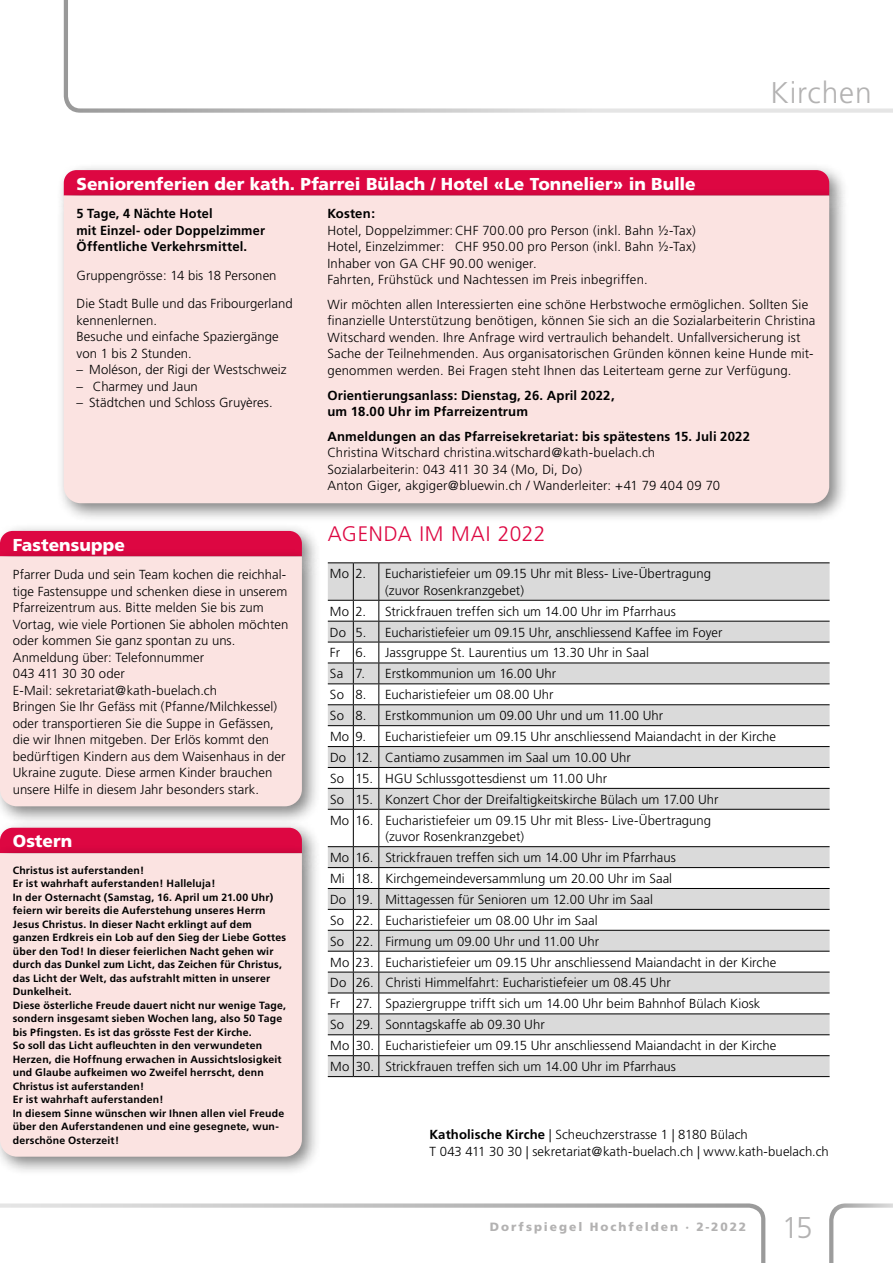
<style>
.page{position:relative;width:893px;height:1263px;background:#fff}
.page>*{position:absolute;margin:0;border:0;box-sizing:border-box;transform-origin:0 0}
.t1{font:300 30px "Frutiger";letter-spacing:.025em;color:#b3b2b2}
.t2{font:300 30px "Frutiger CE";color:#b3b2b2}
.t3{font:300 21px "Frutiger";letter-spacing:.02em;color:#dd0742}
.t4{font:900 17.25px "Frutiger";color:#fff}
.t5{font:300 13.2px/16.5px "Frutiger";letter-spacing:.005em;color:#000}
.t6{font:700 13.2px/16.5px "Frutiger";letter-spacing:.01em;color:#000}
.t7{font:900 12px "Frutiger";letter-spacing:.165em;color:#b3b2b2}
.t8{font:700 10.5px/13.5px "Frutiger";letter-spacing:.02em;color:#000}
.s1{font-weight:700}
</style>
<div class="page">
<svg style="left:64px;top:0;width:829px;height:113px"></svg>
<svg style="left:0;top:1203px;width:765px;height:60px"></svg>
<svg style="left:829px;top:1203px;width:64px;height:60px"></svg>
<div style="left:55px;top:162px;width:794px;height:54px;background:#f6f6f6"></div>
<div style="left:64px;top:170px;width:765px;height:17px;background:#dd0742"></div>
<div style="left:55px;top:187px;width:794px;height:336px;background:#000;opacity:.5"></div>
<div style="left:64px;top:196px;width:765px;height:307px;background:#fbe3e1"></div>
<div style="left:328px;top:563px;width:502px;height:37px;background:#dadada"></div>
<svg style="left:352px;top:601px;width:478px;height:329px"></svg>
<svg style="left:379px;top:931px;width:451px;height:145px;fill:#dadada"></svg>
<hr style="left:379px;top:600px;width:451px;height:1px;background:#000">
<hr style="left:379px;top:621px;width:451px;height:1px;background:#000">
<hr style="left:379px;top:642px;width:451px;height:1px;background:#000">
<hr style="left:379px;top:663px;width:451px;height:1px;background:#000">
<hr style="left:379px;top:683px;width:451px;height:1px;background:#000">
<hr style="left:379px;top:704px;width:451px;height:1px;background:#000">
<hr style="left:379px;top:725px;width:451px;height:1px;background:#000">
<hr style="left:379px;top:746px;width:451px;height:1px;background:#000">
<hr style="left:379px;top:767px;width:451px;height:1px;background:#000">
<hr style="left:379px;top:788px;width:451px;height:1px;background:#000">
<hr style="left:379px;top:809px;width:451px;height:1px;background:#000">
<hr style="left:379px;top:846px;width:451px;height:1px;background:#000">
<hr style="left:379px;top:867px;width:451px;height:1px;background:#000">
<hr style="left:379px;top:888px;width:451px;height:1px;background:#000">
<hr style="left:379px;top:909px;width:451px;height:1px;background:#000">
<hr style="left:379px;top:930px;width:451px;height:1px;background:#000">
<hr style="left:379px;top:951px;width:451px;height:1px;background:#000">
<hr style="left:379px;top:972px;width:451px;height:1px;background:#000">
<hr style="left:379px;top:992px;width:451px;height:1px;background:#000">
<hr style="left:379px;top:1013px;width:451px;height:1px;background:#000">
<hr style="left:379px;top:1034px;width:451px;height:1px;background:#000">
<hr style="left:379px;top:1055px;width:451px;height:1px;background:#000">
<hr style="left:379px;top:1076px;width:451px;height:1px;background:#000">
<svg style="left:328px;top:562px;width:51px;height:1px"></svg>
<hr style="left:379px;top:562px;width:451px;height:1px;background:#000">
<hr style="left:378px;top:563px;width:1px;height:37px;background:#000">
<hr style="left:378px;top:810px;width:1px;height:36px;background:#000">
<hr style="left:353px;top:563px;width:1px;height:37px;background:#000">
<svg style="left:328px;top:600px;width:51px;height:210px"></svg>
<hr style="left:353px;top:810px;width:1px;height:36px;background:#000">
<svg style="left:328px;top:846px;width:51px;height:231px"></svg>
<div style="left:0;top:523px;width:322px;height:53px;background:#000;opacity:.5"></div>
<div style="left:0;top:531px;width:302px;height:17px;background:#dd0742"></div>
<div style="left:0;top:548px;width:322px;height:278px;background:#000;opacity:.5"></div>
<div style="left:0;top:556px;width:302px;height:250px;background:#fbe3e1"></div>
<div style="left:0;top:820px;width:322px;height:53px;background:#000;opacity:.5"></div>
<div style="left:0;top:828px;width:302px;height:17px;background:#dd0742"></div>
<div style="left:0;top:845px;width:322px;height:332px;background:#000;opacity:.5"></div>
<div style="left:0;top:853px;width:302px;height:304px;background:#fbe3e1"></div>
<h3 class="t4" style="left:77px;top:173px;width:621px">Seniorenferien der kath. Pfarrei Bülach / Hotel «Le Tonnelier» in Bulle</h3>
<h1 class="t1" style="left:770px;top:76px;width:103px">Kirchen</h1>
<p class="t6" style="left:77px;top:205px;width:190px">5 Tage, 4 Nächte Hotel<br>mit Einzel- oder Doppelzimmer<br>Öffentliche Verkehrsmittel.</p>
<p class="t5" style="left:77px;top:261px;width:218px;line-height:28.5px">Gruppengrösse: 14 bis 18 Personen<br>Die Stadt Bulle und das Fribourgerland</p>
<p class="t5" style="left:77px;top:312px;width:204px">kennenlernen.<br>Besuche und einfache Spaziergänge von 1 bis 2 Stunden.</p>
<p class="t5" style="left:77px;top:362px;width:212px">– Moléson, der Rigi der Westschweiz</p>
<p class="t5" style="left:77px;top:378px;width:123px">– Charmey und Jaun</p>
<p class="t5" style="left:77px;top:395px;width:198px">– Städtchen und Schloss Gruyères.</p>
<h3 class="t4" style="left:13px;top:534px;width:114px">Fastensuppe</h3>
<p class="t5" style="left:13px;top:566px;width:277px">Pfarrer Duda und sein Team kochen die reichhal&shy;tige Fastensuppe und schenken diese in unserem Pfarreizentrum aus. Bitte melden Sie bis zum Vortag, wie viele Portionen Sie abholen möchten oder kommen Sie ganz spontan zu uns.<br>Anmeldung über: Telefonnummer<br>043 411 30 30 oder<br>E-Mail: sekretariat@kath-buelach.ch<br>Bringen Sie Ihr Gefäss mit (Pfanne/Milchkessel) oder transportieren Sie die Suppe in Gefässen, die wir Ihnen mitgeben. Der Erlös kommt den bedürftigen Kindern aus dem Waisenhaus in der Ukraine zugute. Diese armen Kinder brauchen unsere Hilfe in diesem Jahr besonders stark.</p>
<h3 class="t4" style="left:13px;top:831px;width:61px">Ostern</h3>
<p class="t8" style="left:13px;top:863px;width:275px">Christus ist auferstanden!<br>Er ist wahrhaft auferstanden! Halleluja!<br>In der Osternacht (Samstag, 16. April um 21.00 Uhr) feiern wir bereits die Auferstehung unseres Herrn Jesus Christus. In dieser Nacht erklingt auf dem ganzen Erdkreis ein Lob auf den Sieg der Liebe Gottes über den Tod! In dieser feierlichen Nacht gehen wir durch das Dunkel zum Licht, das Zeichen für Christus, das Licht der Welt, das aufstrahlt mitten in unserer Dunkelheit.<br>Diese österliche Freude dauert nicht nur wenige Tage, sondern insgesamt sieben Wochen lang, also 50 Tage bis Pfingsten. Es ist das grösste Fest der Kirche.<br>So soll das Licht aufleuchten in den verwundeten Herzen, die Hoffnung erwachen in Aussichtslosigkeit und Glaube aufkeimen wo Zweifel herrscht, denn Christus ist auferstanden!<br>Er ist wahrhaft auferstanden!<br>In diesem Sinne wünschen wir Ihnen allen viel Freude über den Auferstandenen und eine gesegnete, wun&shy;derschöne Osterzeit!</p>
<p class="t6" style="left:327px;top:205px;width:49px">Kosten:</p>
<p class="t5" style="left:327px;top:222px;width:370px">Hotel, Doppelzimmer:CHF 700.00 pro Person (inkl. Bahn ½-Tax)<br>Hotel, Einzelzimmer: CHF 950.00 pro Person (inkl. Bahn ½-Tax)<br>Inhaber von GA CHF 90.00 weniger.<br>Fahrten, Frühstück und Nachtessen im Preis inbegriffen.</p>
<p class="t5" style="left:327px;top:296px;width:489px">Wir möchten allen Interessierten eine schöne Herbstwoche ermöglichen. Sollten Sie finanzielle Unterstützung benötigen, können Sie sich an die Sozialarbeiterin Christina Witschard wenden. Ihre Anfrage wird vertraulich behandelt. Unfallversicherung ist Sache der Teilnehmenden. Aus organisatorischen Gründen können keine Hunde mit&shy;genommen werden. Bei Fragen steht Ihnen das Leiterteam gerne zur Verfügung.</p>
<p class="t6" style="left:327px;top:387px;width:289px">Orientierungsanlass: Dienstag, 26. April 2022, um 18.00 Uhr im Pfarreizentrum</p>
<p class="t6" style="left:327px;top:428px;width:424px">Anmeldungen an das Pfarreisekretariat: bis spätestens 15. Juli 2022</p>
<p class="t5" style="left:327px;top:445px;width:394px">Christina Witschard christina.witschard@kath-buelach.ch<br>Sozialarbeiterin: 043 411 30 34 (Mo, Di, Do)<br>Anton Giger, akgiger@bluewin.ch / Wanderleiter: +41 79 404 09 70</p>
<h2 class="t3" style="left:328px;top:522px;width:219px">AGENDA IM MAI 2022</h2>
<p class="t5" style="left:330px;top:566px;width:38px">Mo 2.</p>
<p class="t5" style="left:385px;top:566px;width:327px">Eucharistiefeier um 09.15 Uhr mit Bless- Live-Übertragung (zuvor Rosenkranzgebet)</p>
<p class="t5" style="left:330px;top:603px;width:38px">Mo 2.</p>
<p class="t5" style="left:385px;top:603px;width:292px">Strickfrauen treffen sich um 14.00 Uhr im Pfarrhaus</p>
<p class="t5" style="left:330px;top:624px;width:38px">Do 5.</p>
<p class="t5" style="left:385px;top:624px;width:339px">Eucharistiefeier um 09.15 Uhr, anschliessend Kaffee im Foyer</p>
<p class="t5" style="left:330px;top:645px;width:38px">Fr 6.</p>
<p class="t5" style="left:385px;top:645px;width:265px">Jassgruppe St. Laurentius um 13.30 Uhr in Saal</p>
<p class="t5" style="left:330px;top:666px;width:37px">Sa 7.</p>
<p class="t5" style="left:385px;top:666px;width:172px">Erstkommunion um 16.00 Uhr</p>
<p class="t5" style="left:330px;top:687px;width:38px">So 8.</p>
<p class="t5" style="left:385px;top:687px;width:170px">Eucharistiefeier um 08.00 Uhr</p>
<p class="t5" style="left:330px;top:707px;width:38px">So 8.</p>
<p class="t5" style="left:385px;top:707px;width:279px">Erstkommunion um 09.00 Uhr und um 11.00 Uhr</p>
<p class="t5" style="left:330px;top:728px;width:38px">Mo 9.</p>
<p class="t5" style="left:330px;top:726px;width:448px;line-height:20.9px;text-indent:55px">Eucharistiefeier um 09.15 Uhr anschliessend Maiandacht in der Kirche Do 12. Cantiamo zusammen im Saal um 10.00 Uhr<br>So 15. HGU Schlussgottesdienst um 11.00 Uhr<br>So 15. Konzert Chor der Dreifaltigkeitskirche Bülach um 17.00 Uhr<br>Mo 16. Eucharistiefeier um 09.15 Uhr mit Bless- Live-Übertragung</p>
<p class="t5" style="left:330px;top:826px;width:448px;line-height:20.9px;text-indent:55px">(zuvor Rosenkranzgebet)<br>Mo 16. Strickfrauen treffen sich um 14.00 Uhr im Pfarrhaus<br>Mi 18. Kirchgemeindeversammlung um 20.00 Uhr im Saal<br>Do 19. Mittagessen für Senioren um 12.00 Uhr im Saal<br>So 22. Eucharistiefeier um 08.00 Uhr im Saal<br>So 22. Firmung um 09.00 Uhr und 11.00 Uhr<br>Mo 23. Eucharistiefeier um 09.15 Uhr anschliessend Maiandacht in der Kirche Do 26. Christi Himmelfahrt: Eucharistiefeier um 08.45 Uhr<br>Fr 27. Spaziergruppe trifft sich um 14.00 Uhr beim Bahnhof Bülach Kiosk So 29. Sonntagskaffe ab 09.30 Uhr<br>Mo 30. Eucharistiefeier um 09.15 Uhr anschliessend Maiandacht in der Kirche Mo 30. Strickfrauen treffen sich um 14.00 Uhr im Pfarrhaus</p>
<p class="t5" style="left:429px;top:1127px;width:401px"><span class="s1">Katholische Kirche</span> | Scheuchzerstrasse 1 | 8180 Bülach<br>T 043 411 30 30 | sekretariat@kath-buelach.ch | www.kath-buelach.ch</p>
<p class="t7" style="left:490px;top:1219px;width:258px">Dorfspiegel Hochfelden · 2-2022</p>
<h1 class="t2" style="left:782px;top:1210px;width:32px">15</h1>
</div>
